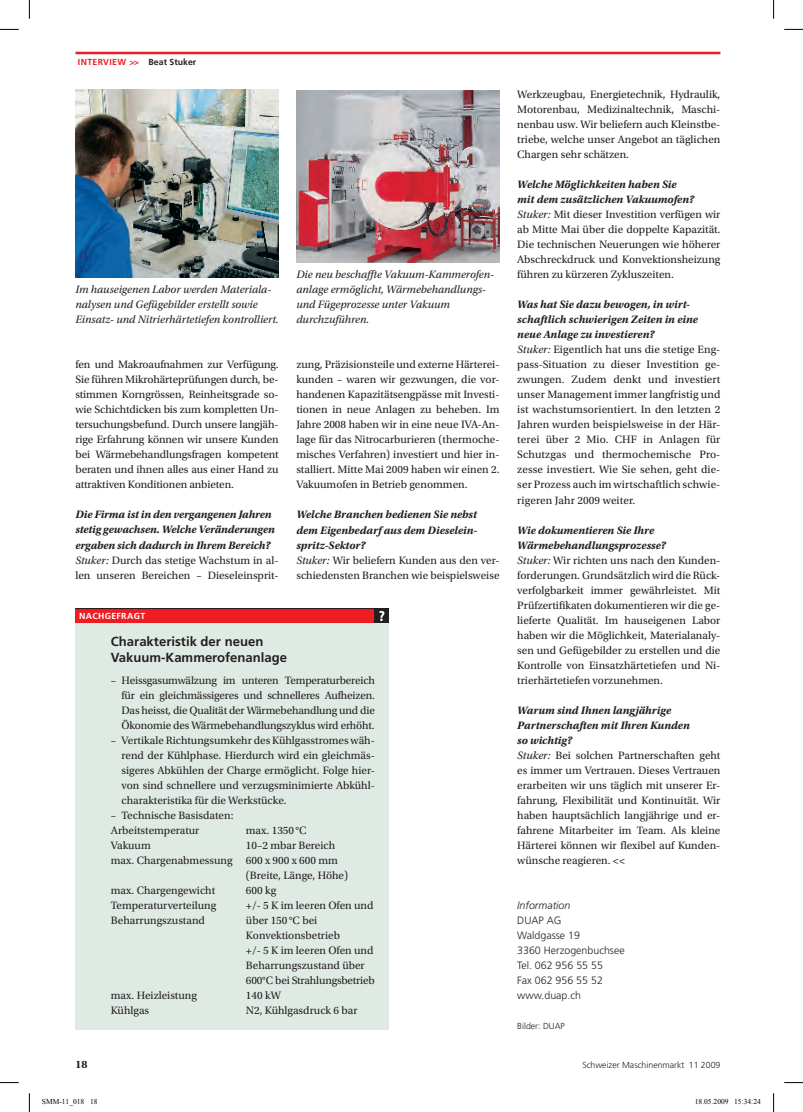
<style>
.page{position:relative;width:803px;height:1112px;background:#fff}
.page>*{position:absolute;margin:0;border:0;box-sizing:border-box;transform-origin:0 0}
.t1{font:700 13.12px/16.2px "Frutiger LT Std";color:#231f20}
.t2{font:11.25px/15px "Utopia Std";color:#231f20}
.t3{font:italic 700 11.25px/15px "Utopia Std";letter-spacing:-.005em;color:#231f20}
.t4{font:italic 11.25px/15px "Utopia Std";color:#231f20}
.t5{font:700 11.25px "Utopia Std";color:#231f20}
.t6{font:300 10.62px/15px "Frutiger LT Std";color:#231f20}
.t7{font:300 8.75px "Frutiger LT Std";color:#231f20}
.t8{font:700 8.75px "Frutiger LT Std";letter-spacing:.03em;color:#ee1d23}
.t9{font:700 8.75px "Frutiger LT Std";letter-spacing:.04em;color:#fff}
.t10{font:7.5px "Times New Roman";color:#000}
.s1{color:#231f20}
.s2{font-weight:400}
.s3{font-weight:400;font-style:normal}
.s4{font-weight:700;font-style:italic}
.s5{font-style:italic}
</style>
<div class="page">
<hr style="left:75px;top:52px;width:645px;height:2px;background:#ee1d23">
<div style="left:75px;top:623px;width:314px;height:406px;background:#e0eae4"></div>
<div style="left:75px;top:608px;width:314px;height:15px;background:#ee1d23"></div>
<hr style="left:75px;top:608px;width:314px;height:1px;background:#231f20">
<div style="left:374px;top:608px;width:15px;height:15px;background:#231f20"></div>
<svg style="left:379px;top:611px;width:5px;height:10px"></svg>
<img style="left:75px;top:90px;width:204px;height:188px">
<img style="left:296px;top:90px;width:203px;height:173px">
<svg style="left:0;top:29px;width:19px;height:1px"></svg>
<svg style="left:784px;top:29px;width:19px;height:1px"></svg>
<svg style="left:0;top:1082px;width:19px;height:1px"></svg>
<svg style="left:784px;top:1082px;width:19px;height:1px"></svg>
<svg style="left:29px;top:0;width:1px;height:19px"></svg>
<svg style="left:29px;top:1093px;width:1px;height:18px"></svg>
<svg style="left:773px;top:0;width:1px;height:19px"></svg>
<svg style="left:773px;top:1093px;width:1px;height:18px"></svg>
<p class="t8" style="left:78px;top:57px;width:120px">interview &gt;&gt; <span class="s1">Beat Stuker</span></p>
<p class="t4" style="left:75px;top:282px;width:205px">Im hauseigenen Labor werden Materiala&shy;nalysen und Gefügebilder erstellt sowie<br>Einsatz- und Nitrierhärtetiefen kontrolliert.</p>
<p class="t2" style="left:75px;top:357px;width:205px;text-align:justify">fen und Makroaufnahmen zur Verfügung.<br>Sie führen Mikrohärteprüfungen durch, be&shy;stimmen Korngrössen, Reinheitsgrade so&shy;wie Schichtdicken bis zum kompletten Un&shy;tersuchungsbefund. Durch unsere langjäh&shy;rige Erfahrung können wir unsere Kunden bei Wärmebehandlungsfragen kompetent beraten und ihnen alles aus einer Hand zu attraktiven Konditionen anbieten.</p>
<p class="t3" style="left:75px;top:507px;width:205px">Die Firma ist in den vergangenen Jahren stetig gewachsen. Welche Veränderungen ergaben sich dadurch in Ihrem Bereich?<br><span class="s2">Stuker:</span> <span class="s3">Durch das stetige Wachstum in al&shy;len unseren Bereichen – Dieseleinsprit-</span></p>
<p class="t4" style="left:296px;top:267px;width:199px">Die neu beschaffte Vakuum-Kammerofen&shy;anlage ermöglicht, Wärmebehandlungs&shy;und Fügeprozesse unter Vakuum durchzuführen.</p>
<p class="t2" style="left:296px;top:357px;width:205px;text-align:justify">zung, Präzisionsteile und externe Härterei&shy;kunden – waren wir gezwungen, die vor&shy;handenen Kapazitätsengpässe mit Investi&shy;tionen in neue Anlagen zu beheben. Im Jahre 2008 haben wir in eine neue IVA-An&shy;lage für das Nitrocarburieren (thermoche&shy;misches Verfahren) investiert und hier in&shy;stalliert. Mitte Mai 2009 haben wir einen 2.<br>Vakuumofen in Betrieb genommen.</p>
<p class="t3" style="left:296px;top:507px;width:205px">Welche Branchen bedienen Sie nebst dem Eigenbedarf aus dem Dieselein&shy;spritz-Sektor?<br><span class="s2">Stuker:</span> <span class="s3">Wir beliefern Kunden aus den ver&shy;schiedensten Branchen wie beispielsweise</span></p>
<p class="t9" style="left:79px;top:611px;width:68px">nachgefragt</p>
<p class="t1" style="left:111px;top:633px;width:178px">Charakteristik der neuen<br>Vakuum-Kammerofenanlage</p>
<p class="t2" style="left:122px;top:672px;width:255px;text-align:justify;text-indent:-11px">– Heissgasumwälzung im unteren Temperaturbereich für ein gleichmässigeres und schnelleres Aufheizen.<br>Das heisst, die Qualität der Wärmebehandlung und die Ökonomie des Wärmebehandlungszyklus wird erhöht.</p>
<p class="t2" style="left:122px;top:732px;width:255px;text-align:justify;text-indent:-11px">– Vertikale Richtungsumkehr des Kühlgasstromes wäh&shy;rend der Kühlphase. Hierdurch wird ein gleichmäs&shy;sigeres Abkühlen der Charge ermöglicht. Folge hier&shy;von sind schnellere und verzugsminimierte Abkühl&shy;charakteristika für die Werkstücke.</p>
<p class="t2" style="left:111px;top:807px;width:124px">– Technische Basisdaten:<br>Arbeitstemperatur</p>
<p class="t2" style="left:246px;top:822px;width:62px">max. 1350 °C</p>
<p class="t2" style="left:111px;top:837px;width:41px">Vakuum</p>
<p class="t2" style="left:246px;top:837px;width:91px">10–2 mbar Bereich</p>
<p class="t2" style="left:111px;top:852px;width:229px">max. Chargenabmessung 600 x 900 x 600 mm</p>
<p class="t2" style="left:246px;top:867px;width:104px">(Breite, Länge, Höhe)</p>
<p class="t2" style="left:111px;top:883px;width:106px">max. Chargengewicht</p>
<p class="t2" style="left:246px;top:883px;width:32px">600 kg</p>
<p class="t2" style="left:111px;top:898px;width:107px">Temperaturverteilung</p>
<p class="t2" style="left:246px;top:898px;width:129px">+/- 5 K im leeren Ofen und</p>
<p class="t2" style="left:111px;top:913px;width:96px">Beharrungszustand</p>
<p class="t2" style="left:246px;top:913px;width:130px">über 150 °C bei<br>Konvektionsbetrieb<br>+/- 5 K im leeren Ofen und<br>Beharrungszustand über<br>600°C bei Strahlungsbetrieb</p>
<p class="t2" style="left:111px;top:988px;width:88px">max. Heizleistung</p>
<p class="t2" style="left:246px;top:988px;width:36px">140 kW</p>
<p class="t2" style="left:111px;top:1003px;width:40px">Kühlgas</p>
<p class="t2" style="left:246px;top:1003px;width:113px">N2, Kühlgasdruck 6 bar</p>
<p class="t2" style="left:517px;top:87px;width:205px;text-align:justify">Werkzeugbau, Energietechnik, Hydraulik, Motorenbau, Medizinaltechnik, Maschi&shy;nenbau usw. Wir beliefern auch Kleinstbe&shy;triebe, welche unser Angebot an täglichen Chargen sehr schätzen.</p>
<p class="t2" style="left:517px;top:177px;width:205px"><span class="s4">Welche Möglichkeiten haben Sie<br>mit dem zusätzlichen Vakuumofen?<br></span><span class="s5">Stuker:</span> Mit dieser Investition verfügen wir ab Mitte Mai über die doppelte Kapazität.<br>Die technischen Neuerungen wie höherer Abschreckdruck und Konvektionsheizung führen zu kürzeren Zykluszeiten.</p>
<p class="t2" style="left:517px;top:297px;width:205px"><span class="s4">Was hat Sie dazu bewogen, in wirt&shy;schaftlich schwierigen Zeiten in eine neue Anlage zu investieren?<br></span><span class="s5">Stuker:</span> Eigentlich hat uns die stetige Eng&shy;pass-Situation zu dieser Investition ge&shy;zwungen. Zudem denkt und investiert unser Management immer langfristig und ist wachstumsorientiert. In den letzten 2<br>Jahren wurden beispielsweise in der Här&shy;terei über 2 Mio. CHF in Anlagen für Schutzgas und thermochemische Pro&shy;zesse investiert. Wie Sie sehen, geht die&shy;ser Prozess auch im wirtschaftlich schwie&shy;rigeren Jahr 2009 weiter.</p>
<p class="t2" style="left:517px;top:522px;width:205px"><span class="s4">Wie dokumentieren Sie Ihre Wärmebehandlungsprozesse?<br></span><span class="s5">Stuker:</span> Wir richten uns nach den Kunden&shy;forderungen. Grundsätzlich wird die Rück&shy;verfolgbarkeit immer gewährleistet. Mit Prüfzertifikaten dokumentieren wir die ge&shy;lieferte Qualität. Im hauseigenen Labor haben wir die Möglichkeit, Materialanaly&shy;sen und Gefügebilder zu erstellen und die Kontrolle von Einsatzhärtetiefen und Ni&shy;trierhärtetiefen vorzunehmen.</p>
<p class="t2" style="left:517px;top:702px;width:205px"><span class="s4">Warum sind Ihnen langjährige Partnerschaften mit Ihren Kunden<br>so wichtig?<br></span><span class="s5">Stuker:</span> Bei solchen Partnerschaften geht es immer um Vertrauen. Dieses Vertrauen erarbeiten wir uns täglich mit unserer Er&shy;fahrung, Flexibilität und Kontinuität. Wir haben hauptsächlich langjährige und er&shy;fahrene Mitarbeiter im Team. Als kleine Härterei können wir flexibel auf Kunden&shy;wünsche reagieren. &lt;&lt;</p>
<p class="t6" style="left:517px;top:897px;width:109px"><span class="s5">Information<br></span>DUAP AG<br>Waldgasse 19<br>3360 Herzogenbuchsee<br>Tel. 062 956 55 55<br>Fax 062 956 55 52 www.duap.ch</p>
<p class="t7" style="left:517px;top:1021px;width:49px">Bilder: DUAP</p>
<p class="t5" style="left:75px;top:1057px;width:13px">18</p>
<p class="t7" style="left:582px;top:1060px;width:140px">Schweizer Maschinenmarkt 11 2009</p>
<p class="t10" style="left:42px;top:1096px;width:57px">SMM-11_018 18</p>
<p class="t10" style="left:695px;top:1096px;width:68px">18.05.2009 15:34:24</p>
</div>
